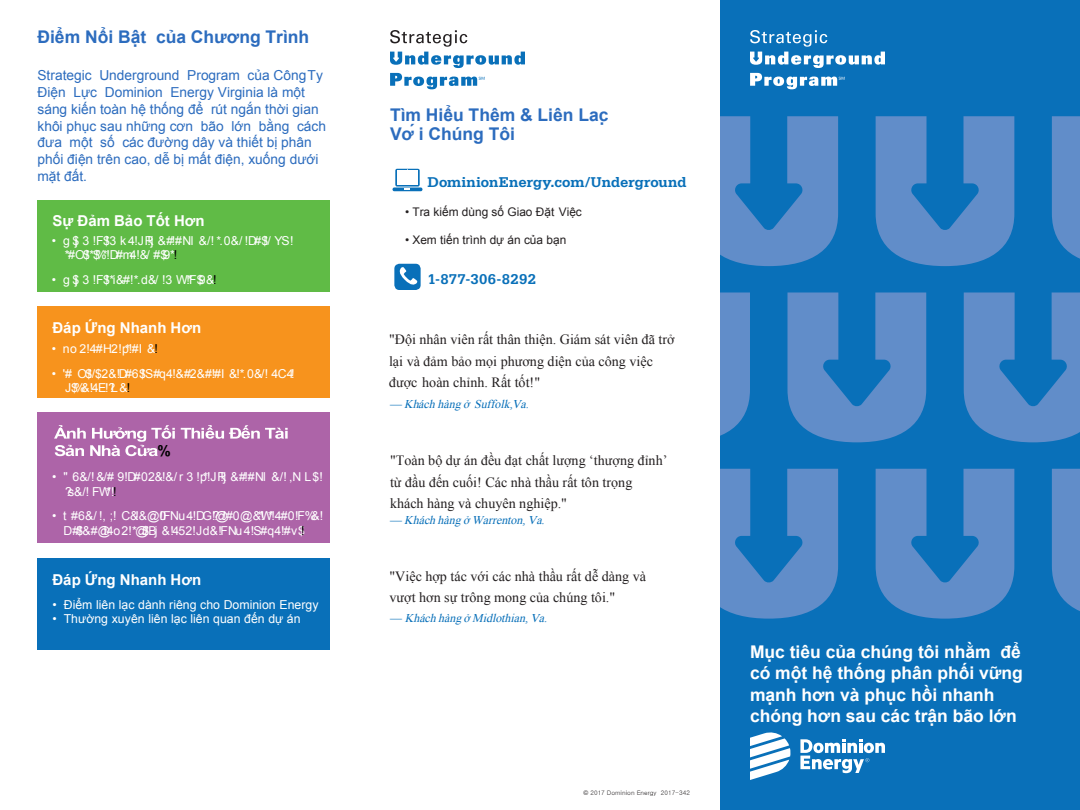
<style>
.page{position:relative;width:1080px;height:810px;background:#fff}
.page>*{position:absolute;margin:0;border:0;box-sizing:border-box;transform-origin:0 0}
.t1{font:700 17.5px/21.4px "Arial";color:#fff}
.t2{font:700 17.5px/19.5px "Arial";color:#2c6cbe}
.t3{font:700 15px "Arial";color:#fff}
.t4{font:700 15px "Serifa Std";letter-spacing:-.005em;color:#0970b9}
.t5{font:700 15px "Serifa Std";letter-spacing:.02em;color:#0970b9}
.t6{font:700 15px "Arial";color:#000}
.t7{font:14.12px/21.4px "Times New Roman";color:#231f20}
.t8{font:13.75px/16.9px "Arial";color:#2c6cbe}
.t9{font:12.25px/14.4px "Arial";color:#fff}
.t10{font:italic 11.88px "Times New Roman";color:#0970b9}
.t11{font:11.88px "Arial";color:#231f20}
.t12{font:6.25px "Gulim";color:#231f20}
.s1{color:#000}
.s2{font-style:normal}
</style>
<div class="page">
<div style="left:720px;top:0;width:360px;height:810px;background:#0970b9"></div>
<svg style="left:876px;top:116px;width:138px;height:150px"></svg>
<svg style="left:1052px;top:116px;width:28px;height:143px;background:#598ac7"></svg>
<svg style="left:720px;top:116px;width:118px;height:150px"></svg>
<svg style="left:876px;top:469px;width:138px;height:150px"></svg>
<svg style="left:1052px;top:469px;width:28px;height:142px;background:#598ac7"></svg>
<svg style="left:720px;top:469px;width:118px;height:150px"></svg>
<svg style="left:788px;top:292px;width:138px;height:150px"></svg>
<svg style="left:964px;top:292px;width:116px;height:150px"></svg>
<svg style="left:720px;top:292px;width:30px;height:144px;background:#598ac7"></svg>
<div style="left:38px;top:200px;width:292px;height:91px;background:#60bb46"></div>
<div style="left:38px;top:306px;width:292px;height:92px;background:#f7931d"></div>
<div style="left:38px;top:412px;width:292px;height:131px;background:#ad64a8"></div>
<div style="left:38px;top:559px;width:292px;height:91px;background:#0970b9"></div>
<svg style="left:390px;top:30px;width:135px;height:59px"></svg>
<svg style="left:750px;top:732px;width:41px;height:48px"></svg>
<svg style="left:800px;top:739px;width:85px;height:34px"></svg>
<svg style="left:750px;top:30px;width:135px;height:59px"></svg>
<div style="left:394px;top:264px;width:27px;height:26px;background:#0970b9;border-radius:5px"></div>
<svg style="left:399px;top:267px;width:19px;height:18px"></svg>
<svg style="left:395px;top:169px;width:25px;height:18px"></svg>
<div style="left:397px;top:171px;width:21px;height:14px;background:#fff"></div>
<hr style="left:392px;top:188px;width:30px;height:3px;background:#0970b9;border-radius:2px">
<svg style="left:54px;top:425px;width:234px;height:31px"></svg>
<h1 class="t2" style="left:38px;top:27px;width:273px">Điểm Nổi Bật của Chương Trình</h1>
<p class="t8" style="left:38px;top:67px;width:290px">Strategic Underground Program của CôngTy Điện Lực Dominion Energy Virginia là một sáng kiến toàn hệ thống để rút ngắn thời gian khôi phục sau những cơn bão lớn bằng cách đưa một số các đường dây và thiết bị phân phối điện trên cao, dễ bị mất điện, xuống dưới mặt đất.</p>
<p class="t3" style="left:52px;top:211px;width:154px">Sự Đảm Bảo Tốt Hơn</p>
<p class="t9" style="left:65px;top:233px;width:230px;text-indent:-13px">• g $j 3 !F$!3 k 4!JR!j &amp;#!#Nl &amp;/! *.0&amp;/ !D#$!/ YS! *#O$!*$%*!D#m4!&amp;/ #$9*<span class="s1">!</span></p>
<p class="t9" style="left:52px;top:272px;width:166px">• g $j 3 !F$!*i&amp;#!*.d&amp;/ !3 W*!F$9&amp;<span class="s1">!</span></p>
<p class="t3" style="left:52px;top:317px;width:150px">Đáp Ứng Nhanh Hơn</p>
<p class="t9" style="left:52px;top:342px;width:108px">• no 2!4#H2!p*!#I &amp;<span class="s1">!</span></p>
<p class="t9" style="left:52px;top:367px;width:244px">• '# O$!/$2&amp;!D#6$!S#q4!&amp;#2&amp;#!#I &amp;!*.0&amp;/! 4C4!</p>
<p class="t9" style="left:65px;top:381px;width:67px">J$%&amp;!4E!?L &amp;<span class="s1">!</span></p>
<p class="t6" style="left:158px;top:441px;width:15px">%</p>
<p class="t9" style="left:52px;top:470px;width:272px">• " 6&amp;/! &amp;/# 9!D#02&amp;!&amp;/ r 3 !p*!JR!j &amp;#!#Nl &amp;/! ,N L$!</p>
<p class="t9" style="left:52px;top:509px;width:273px">• t #6&amp;/ !, ;! C&amp;!&amp;@0!FNu4!DG!?@!#0@&amp;!*W*!4#0!F%&amp;!</p>
<p class="t9" style="left:65px;top:484px;width:53px">?s&amp;/! FW*!<span class="s1">!</span></p>
<p class="t9" style="left:63px;top:524px;width:243px">D#$!&amp;#@!4o2!*@$!Bj &amp;!452!Jd&amp;!FNu4!S#q4!#v$<span class="s1">!</span></p>
<p class="t3" style="left:52px;top:570px;width:150px">Đáp Ứng Nhanh Hơn</p>
<p class="t9" style="left:53px;top:598px;width:268px">• Điểm liên lạc dành riêng cho Dominion Energy</p>
<p class="t9" style="left:53px;top:612px;width:250px">• Thường xuyên liên lạc liên quan đến dự án</p>
<h1 class="t2" style="left:390px;top:105px;width:228px">Tìm Hiểu Thêm &amp; Liên Lac̣<br>Vớ i Chúng Tôi</h1>
<p class="t4" style="left:428px;top:173px;width:261px">DominionEnergy.com/Underground</p>
<p class="t11" style="left:405px;top:204px;width:178px">• Tra kiếm dùng số Giao Đặt Việc</p>
<p class="t11" style="left:405px;top:232px;width:163px">• Xem tiến trình dự án của bạn</p>
<p class="t5" style="left:428px;top:271px;width:110px">1-877-306-8292</p>
<p class="t7" style="left:389px;top:329px;width:287px">"Đội nhân viên rất thân thiện. Giám sát viên đã trở lại và đảm bảo mọi phương diện của công việc được hoàn chỉnh. Rất tốt!"</p>
<p class="t10" style="left:390px;top:396px;width:144px"><span class="s2">—</span> Kháchhàngở Suffolk,Va.</p>
<p class="t7" style="left:390px;top:450px;width:279px">"Toàn bộ dự án đều đạt chất lượng ‘thượng đỉnh’ từ đầu đến cuối! Các nhà thầu rất tôn trọng khách hàng và chuyên nghiệp."</p>
<p class="t10" style="left:390px;top:512px;width:160px"><span class="s2">—</span> KháchhàngởWarrenton,Va.</p>
<p class="t7" style="left:390px;top:566px;width:258px">"Việc hợp tác với các nhà thầu rất dễ dàng và vượt hơn sự trông mong của chúng tôi."</p>
<p class="t10" style="left:390px;top:610px;width:162px"><span class="s2">—</span> KháchhàngởMidlothian,Va.</p>
<p class="t12" style="left:584px;top:790px;width:108px">© 2017 Dominion Energy 2017-342</p>
<h1 class="t1" style="left:750px;top:642px;width:274px">Mục tiêu của chúng tôi nhằm để có một hệ thống phân phối vững mạnh hơn và phục hồi nhanh chóng hơn sau các trận bão lớn</h1>
</div>
